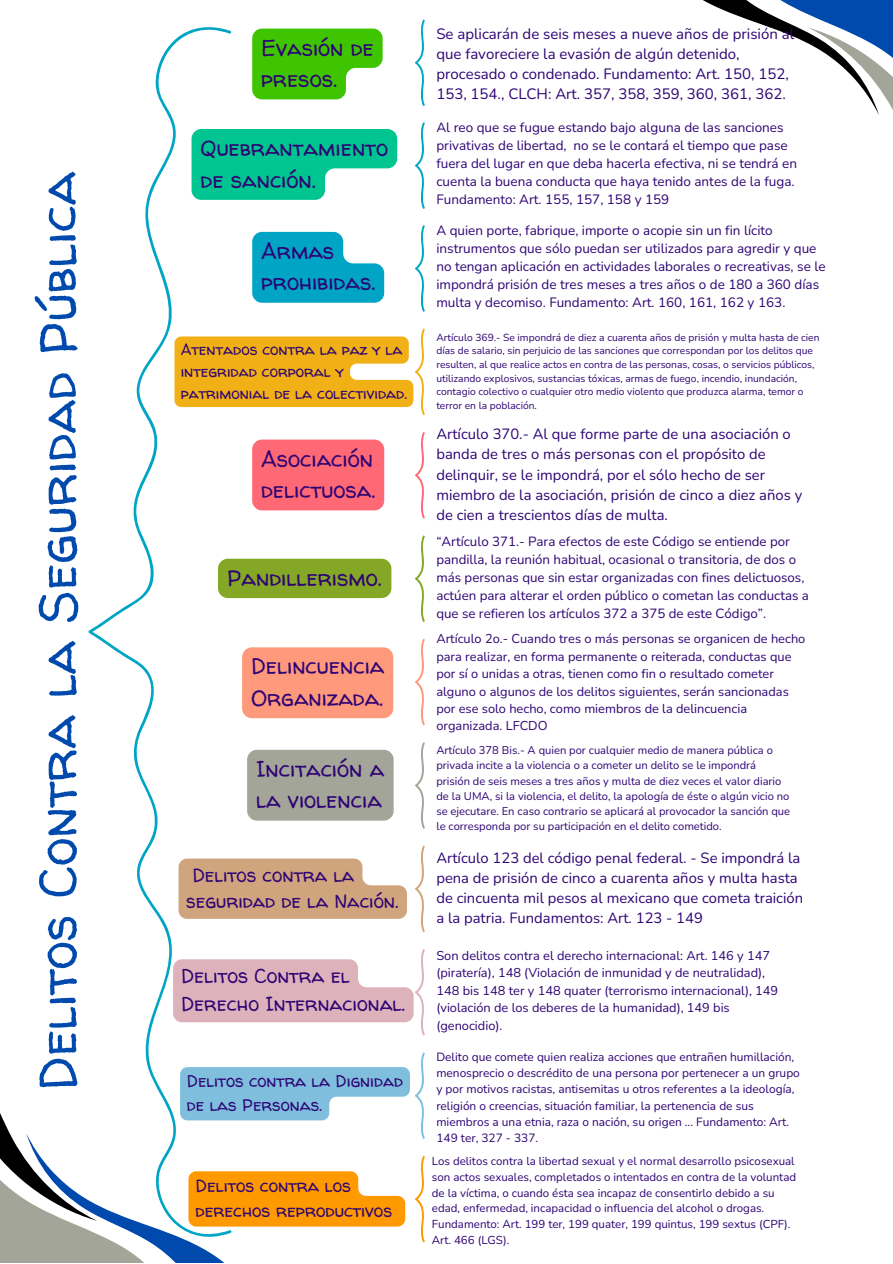
<style>
.page{position:relative;width:893px;height:1264px;background:#fff}
.page>*{position:absolute;margin:0;border:0;box-sizing:border-box;transform-origin:0 0}
.t1{font:52.5px "Walter Turncoat";color:#004aad}
.t2{font:22.5px/31.5px "Walter Turncoat";color:#2e0374}
.t3{font:19.95px/28px "Walter Turncoat";color:#2e0374}
.t4{font:19.05px/26.7px "Walter Turncoat";color:#2e0374}
.t5{font:17.55px/24.6px "Walter Turncoat";color:#2e0374}
.t6{font:16.95px/23.7px "Walter Turncoat";color:#2e0374}
.t7{font:15.45px/21.8px "Walter Turncoat";color:#2e0374}
.t8{font:15px/20.2px "Nunito";color:#2e0374}
.t9{font:14.85px/20.2px "Nunito";color:#2e0374}
.t10{font:13.5px/18px "Nunito";color:#2e0374}
.t11{font:13.35px/18.1px "Nunito";color:#2e0374}
.t12{font:12.75px/17.4px "Nunito";color:#2e0374}
.t13{font:11.85px/16.2px "Nunito";color:#2e0374}
.t14{font:11.55px/15.8px "Nunito";color:#2e0374}
.t15{font:11.25px/15.3px "Nunito";color:#2e0374}
.t16{font:10.2px/13.6px "Nunito";color:#2e0374}
</style>
<div class="page">
<svg style="left:88px;top:27px;width:144px;height:1024px"></svg>
<svg style="left:703px;top:0;width:189px;height:115px"></svg>
<svg style="left:415px;top:225px;width:10px;height:87px"></svg>
<svg style="left:415px;top:432px;width:10px;height:87px"></svg>
<svg style="left:415px;top:535px;width:10px;height:87px"></svg>
<svg style="left:415px;top:639px;width:10px;height:87px"></svg>
<svg style="left:415px;top:742px;width:10px;height:87px"></svg>
<svg style="left:415px;top:845px;width:10px;height:87px"></svg>
<svg style="left:0;top:1051px;width:425px;height:211px"></svg>
<svg style="left:252px;top:232px;width:132px;height:71px;background:#26b2cd"></svg>
<svg style="left:174px;top:328px;width:251px;height:88px"></svg>
<div style="left:252px;top:439px;width:132px;height:71px;background:#ff6976;border-radius:10px"></div>
<div style="left:218px;top:558px;width:173px;height:40px;background:#84a725;border-radius:10px"></div>
<div style="left:242px;top:647px;width:151px;height:71px;background:#ff997c;border-radius:10px"></div>
<div style="left:247px;top:749px;width:146px;height:71px;background:#a3a598;border-radius:10px"></div>
<svg style="left:178px;top:858px;width:229px;height:60px;background:#d4ad8a"></svg>
<svg style="left:173px;top:948px;width:252px;height:88px"></svg>
<svg style="left:415px;top:122px;width:10px;height:87px"></svg>
<svg style="left:191px;top:129px;width:206px;height:71px"></svg>
<svg style="left:415px;top:19px;width:10px;height:87px"></svg>
<svg style="left:252px;top:29px;width:130px;height:70px;background:#58cc21"></svg>
<p class="t1" style="left:21px;top:1090px;width:920px;rotate:-90deg">Delitos Contra la Seguridad Pública</p>
<p class="t2" style="left:261px;top:31px;width:114px">Evasión de presos.</p>
<p class="t8" style="left:436px;top:24px;width:359px">Se aplicarán de seis meses a nueve años de prisión al que favoreciere la evasión de algún detenido, procesado o condenado. Fundamento: Art. 150, 152, 153, 154., CLCH: Art. 357, 358, 359, 360, 361, 362.</p>
<p class="t2" style="left:200px;top:132px;width:189px">Quebrantamiento de sanción.</p>
<p class="t2" style="left:261px;top:235px;width:116px">Armas prohibidas.</p>
<p class="t10" style="left:436px;top:119px;width:362px">Al reo que se fugue estando bajo alguna de las sanciones privativas de libertad, no se le contará el tiempo que pase fuera del lugar en que deba hacerla efectiva, ni se tendrá en cuenta la buena conducta que haya tenido antes de la fuga.<br>Fundamento: Art. 155, 157, 158 y 159</p>
<p class="t10" style="left:436px;top:222px;width:390px">A quien porte, fabrique, importe o acopie sin un fin lícito instrumentos que sólo puedan ser utilizados para agredir y que no tengan aplicación en actividades laborales o recreativas, se le impondrá prisión de tres meses a tres años o de 180 a 360 días multa y decomiso. Fundamento: Art. 160, 161, 162 y 163.</p>
<p class="t7" style="left:181px;top:338px;width:228px">Atentados contra la paz y la integridad corporal y patrimonial de la colectividad.</p>
<p class="t16" style="left:436px;top:330px;width:384px">Artículo 369.- Se impondrá de diez a cuarenta años de prisión y multa hasta de cien días de salario, sin perjuicio de las sanciones que correspondan por los delitos que resulten, al que realice actos en contra de las personas, cosas, o servicios públicos, utilizando explosivos, sustancias tóxicas, armas de fuego, incendio, inundación, contagio colectivo o cualquier otro medio violento que produzca alarma, temor o terror en la población.</p>
<p class="t2" style="left:261px;top:442px;width:116px">Asociación delictuosa.</p>
<p class="t9" style="left:436px;top:424px;width:367px">Artículo 370.- Al que forme parte de una asociación o banda de tres o más personas con el propósito de delinquir, se le impondrá, por el sólo hecho de ser miembro de la asociación, prisión de cinco a diez años y de cien a trescientos días de multa.</p>
<p class="t2" style="left:227px;top:561px;width:156px">Pandillerismo.</p>
<p class="t2" style="left:251px;top:650px;width:135px">Delincuencia<br>Organizada.</p>
<p class="t2" style="left:256px;top:752px;width:130px">Incitación a la violencia</p>
<p class="t4" style="left:186px;top:861px;width:214px;text-indent:6px">Delitos contra la seguridad de la Nación.</p>
<p class="t3" style="left:181px;top:961px;width:225px">Delitos Contra el<br>Derecho Internacional.</p>
<p class="t6" style="left:187px;top:1069px;width:217px">Delitos contra la Dignidad de las Personas.</p>
<p class="t5" style="left:195px;top:1173px;width:198px">Delitos contra los derechos reproductivos</p>
<p class="t11" style="left:436px;top:532px;width:374px">“Artículo 371.- Para efectos de este Código se entiende por pandilla, la reunión habitual, ocasional o transitoria, de dos o más personas que sin estar organizadas con fines delictuosos, actúen para alterar el orden público o cometan las conductas a que se refieren los artículos 372 a 375 de este Código”.</p>
<p class="t12" style="left:436px;top:630px;width:370px">Artículo 2o.- Cuando tres o más personas se organicen de hecho para realizar, en forma permanente o reiterada, conductas que por sí o unidas a otras, tienen como fin o resultado cometer alguno o algunos de los delitos siguientes, serán sancionadas por ese solo hecho, como miembros de la delincuencia organizada. LFCDO</p>
<p class="t15" style="left:436px;top:742px;width:355px">Artículo 378 Bis.- A quien por cualquier medio de manera pública o privada incite a la violencia o a cometer un delito se le impondrá prisión de seis meses a tres años y multa de diez veces el valor diario de la UMA, si la violencia, el delito, la apología de éste o algún vicio no se ejecutare. En caso contrario se aplicará al provocador la sanción que le corresponda por su participación en el delito cometido.</p>
<p class="t9" style="left:436px;top:848px;width:368px">Artículo 123 del código penal federal. - Se impondrá la pena de prisión de cinco a cuarenta años y multa hasta de cincuenta mil pesos al mexicano que cometa traición a la patria. Fundamentos: Art. 123 - 149</p>
<p class="t12" style="left:436px;top:947px;width:343px">Son delitos contra el derecho internacional: Art. 146 y 147 (piratería), 148 (Violación de inmunidad y de neutralidad), 148 bis 148 ter y 148 quater (terrorismo internacional), 149 (violación de los deberes de la humanidad), 149 bis (genocidio).</p>
<p class="t13" style="left:436px;top:1048px;width:365px">Delito que comete quien realiza acciones que entrañen humillación, menosprecio o descrédito de una persona por pertenecer a un grupo y por motivos racistas, antisemitas u otros referentes a la ideología, religión o creencias, situación familiar, la pertenencia de sus miembros a una etnia, raza o nación, su origen ... Fundamento: Art.<br>149 ter, 327 - 337.</p>
<p class="t14" style="left:432px;top:1153px;width:366px">Los delitos contra la libertad sexual y el normal desarrollo psicosexual son actos sexuales, completados o intentados en contra de la voluntad de la víctima, o cuando ésta sea incapaz de consentirlo debido a su edad, enfermedad, incapacidad o influencia del alcohol o drogas.<br>Fundamento: Art. 199 ter, 199 quater, 199 quintus, 199 sextus (CPF).<br>Art. 466 (LGS).</p>
</div>
